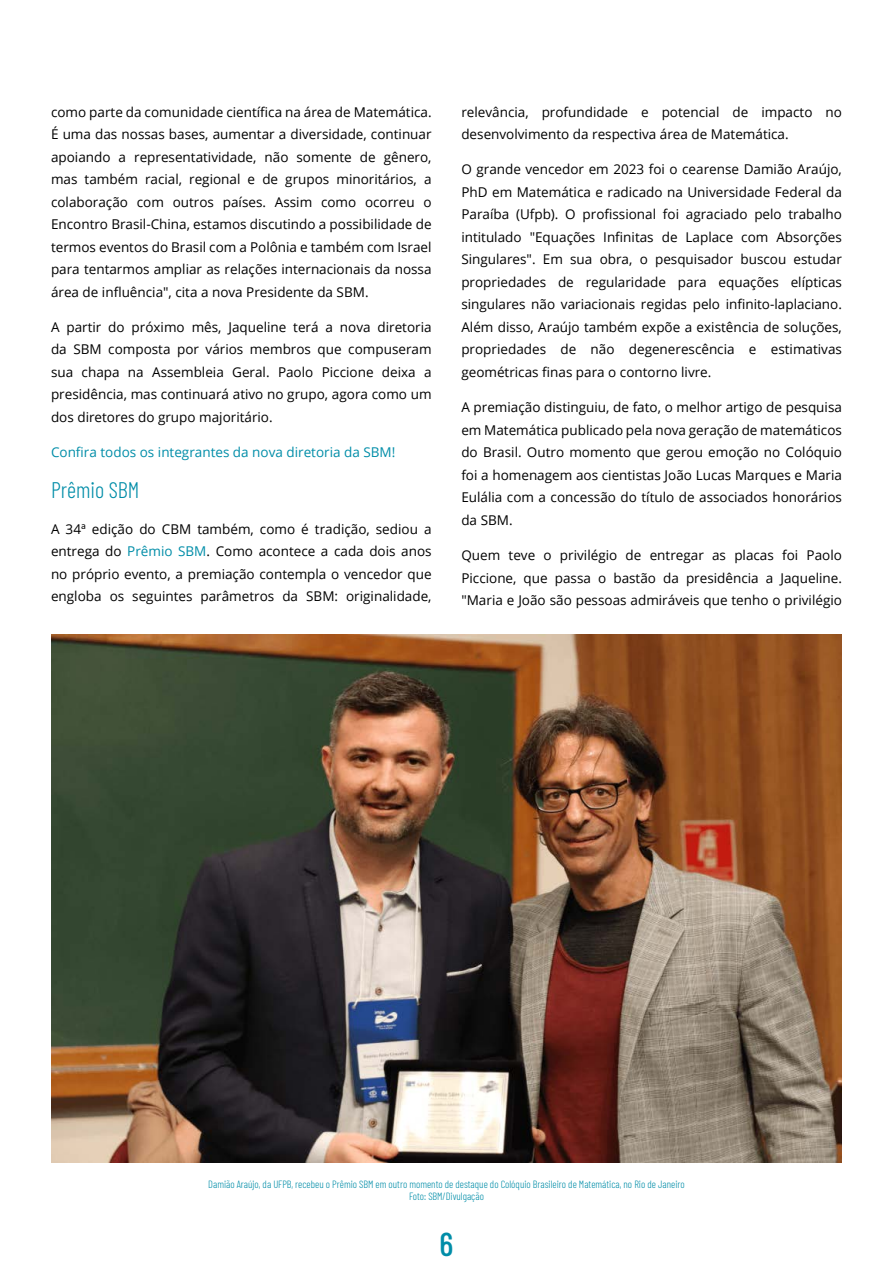
<style>
.page{position:relative;width:893px;height:1263px;background:#fff}
.page>*{position:absolute;margin:0;border:0;box-sizing:border-box;transform-origin:0 0}
.t1{font:500 33px "Barlow Condensed";color:#008da8}
.t2{font:300 22.5px "Barlow Condensed";color:#008da8}
.t3{font:13.5px/22.5px "Open Sans";color:#000;text-align:justify}
.t4{font:13.5px "Open Sans";color:#008da8}
.t5{font:300 10.5px/12.6px "Barlow Condensed";color:#008da8;text-align:center}
.s1{color:#008da8}
</style>
<div class="page">
<img style="left:51px;top:635px;width:791px;height:527px">
<p class="t3" style="left:51px;top:100px;width:382px">como parte da comunidade científica na área de Matemática.<br>É uma das nossas bases, aumentar a diversidade, continuar apoiando a representatividade, não somente de gênero, mas também racial, regional e de grupos minoritários, a colaboração com outros países. Assim como ocorreu o Encontro Brasil-China, estamos discutindo a possibilidade de termos eventos do Brasil com a Polônia e também com Israel para tentarmos ampliar as relações internacionais da nossa área de influência", cita a nova Presidente da SBM.</p>
<p class="t3" style="left:51px;top:315px;width:382px">A partir do próximo mês, Jaqueline terá a nova diretoria da SBM composta por vários membros que compuseram sua chapa na Assembleia Geral. Paolo Piccione deixa a presidência, mas continuará ativo no grupo, agora como um dos diretores do grupo majoritário.</p>
<p class="t4" style="left:51px;top:443px;width:346px">Confira todos os integrantes da nova diretoria da SBM!</p>
<h2 class="t2" style="left:51px;top:474px;width:90px">Prêmio SBM</h2>
<p class="t3" style="left:51px;top:517px;width:382px">A 34ª edição do CBM também, como é tradição, sediou a entrega do <span class="s1">Prêmio SBM</span>. Como acontece a cada dois anos no próprio evento, a premiação contempla o vencedor que engloba os seguintes parâmetros da SBM: originalidade,</p>
<p class="t3" style="left:461px;top:100px;width:382px">relevância, profundidade e potencial de impacto no desenvolvimento da respectiva área de Matemática.</p>
<p class="t3" style="left:461px;top:158px;width:382px">O grande vencedor em 2023 foi o cearense Damião Araújo, PhD em Matemática e radicado na Universidade Federal da Paraíba (Ufpb). O profissional foi agraciado pelo trabalho intitulado "Equações Infinitas de Laplace com Absorções Singulares". Em sua obra, o pesquisador buscou estudar propriedades de regularidade para equações elípticas singulares não variacionais regidas pelo infinito-laplaciano.<br>Além disso, Araújo também expõe a existência de soluções, propriedades de não degenerescência e estimativas geométricas finas para o contorno livre.</p>
<p class="t3" style="left:461px;top:396px;width:382px">A premiação distinguiu, de fato, o melhor artigo de pesquisa em Matemática publicado pela nova geração de matemáticos do Brasil. Outro momento que gerou emoção no Colóquio foi a homenagem aos cientistas João Lucas Marques e Maria Eulália com a concessão do título de associados honorários da SBM.</p>
<p class="t3" style="left:461px;top:543px;width:382px">Quem teve o privilégio de entregar as placas foi Paolo Piccione, que passa o bastão da presidência a Jaqueline. "Maria e João são pessoas admiráveis que tenho o privilégio</p>
<p class="t5" style="left:208px;top:1177px;width:478px">Damião Araújo, da UFPB, recebeu o Prêmio SBM em outro momento de destaque do Colóquio Brasileiro de Matemática, no Rio de Janeiro<br>Foto: SBM/Divulgação</p>
<h1 class="t1" style="left:440px;top:1220px;width:15px">6</h1>
</div>
